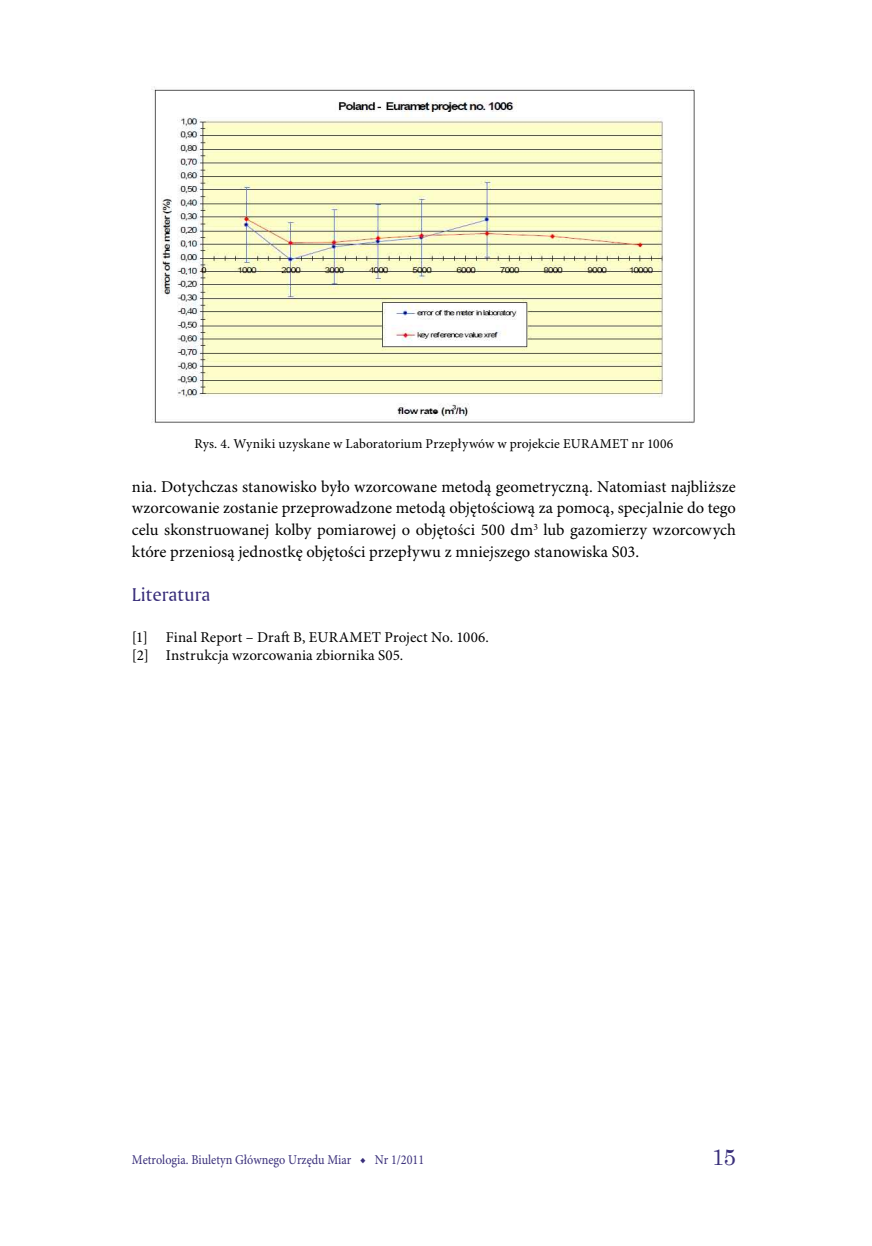
<style>
.page{position:relative;width:872px;height:1246px;background:#fff}
.page>*{position:absolute;margin:0;border:0;box-sizing:border-box;transform-origin:0 0}
.t1{font:22.5px "Century Schoolbook";color:#392e7a}
.t2{font:19.5px "Amerigo L2 Roman A";color:#392e7a}
.t3{font:16.5px/21.8px "Minion Pro";letter-spacing:.005em;color:#000;text-align:justify}
.t4{font:15px/18.8px "Minion Pro";letter-spacing:.01em;color:#000}
.t5{font:13.5px "Minion Pro";letter-spacing:.015em;color:#000}
.t6{font:13.5px "Minion Pro";color:#392e7a;scale:.9 1}
</style>
<div class="page">
<img style="left:152px;top:86px;width:543px;height:338px">
<p class="t5" style="left:194px;top:435px;width:480px">Rys. 4. Wyniki uzyskane w Laboratorium Przepływów w projekcie EURAMET nr 1006</p>
<p class="t3" style="left:132px;top:476px;width:605px">nia. Dotychczas stanowisko było wzorcowane metodą geometryczną. Natomiast najbliższe wzorcowanie zostanie przeprowadzone metodą objętościową za pomocą, specjalnie do tego celu skonstruowanej kolby pomiarowej o objętości 500 dm<sup>3</sup> lub gazomierzy wzorcowych które przeniosą jednostkę objętości przepływu z mniejszego stanowiska S03.</p>
<p class="t2" style="left:132px;top:583px;width:80px">Literatura</p>
<p class="t4" style="left:132px;top:628px;width:359px">[1] Final Report – Draft B, EURAMET Project No. 1006. [2] Instrukcja wzorcowania zbiornika S05.</p>
<p class="t6" style="left:132px;top:1152px;width:326px">Metrologia. Biuletyn Głównego Urzędu Miar ◆ Nr 1/2011</p>
<h1 class="t1" style="left:711px;top:1143px;width:26px">15</h1>
</div>
